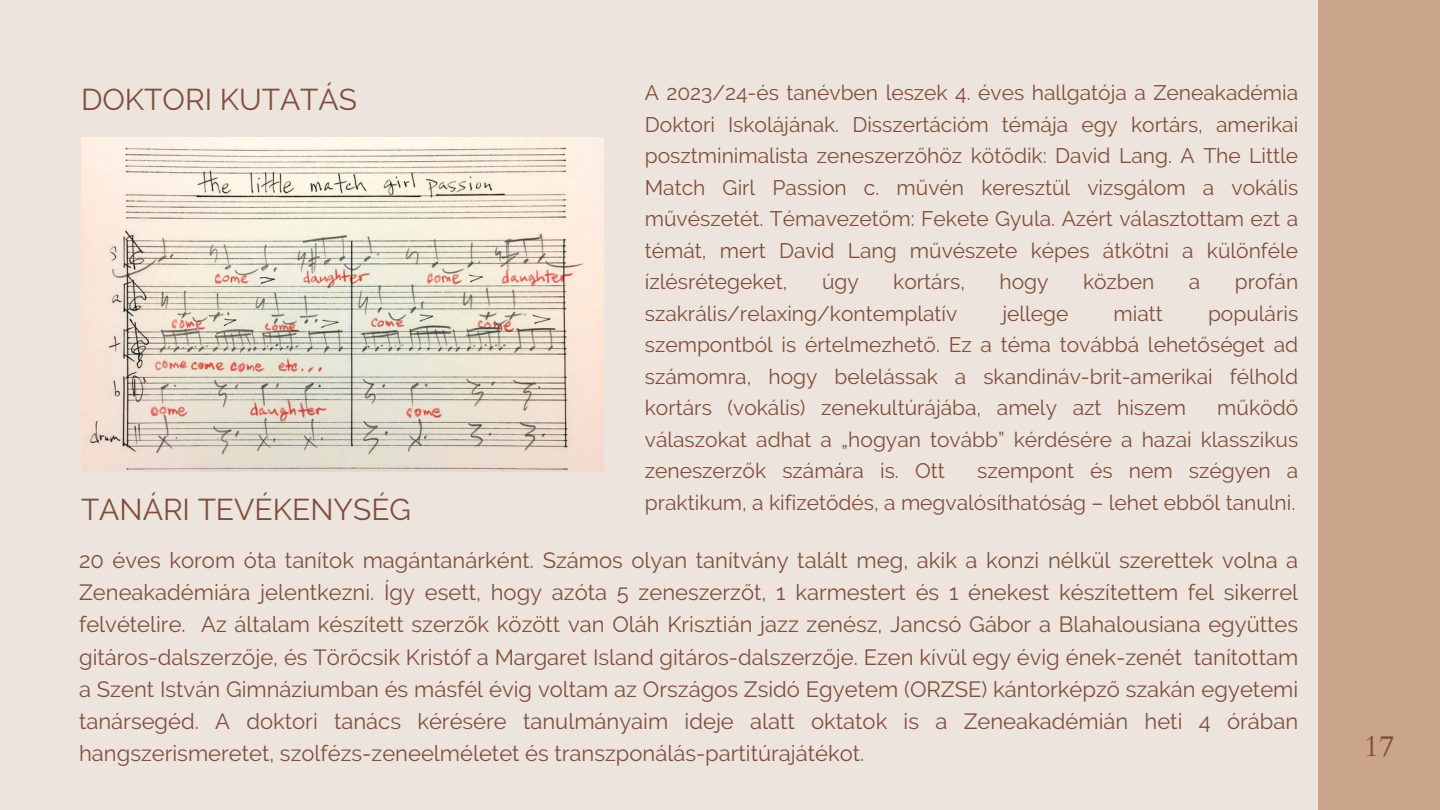
<style>
.page{position:relative;width:1440px;height:810px;background:#ede4dd}
.page>*{position:absolute;margin:0;border:0;box-sizing:border-box;transform-origin:0 0}
.t1{font:30px "Raleway";color:#804f3b}
.t2{font:30px "Cardo";color:#804f3b}
.t3{font:22px/32.2px "Raleway";color:#804f3b;text-align:justify}
.t4{font:21px/31.5px "Raleway";color:#804f3b;text-align:justify}
</style>
<div class="page">
<img style="left:81px;top:137px;width:523px;height:335px">
<div style="left:1318px;top:0;width:122px;height:810px;background:#caa48b"></div>
<p class="t1" style="left:81px;top:81px;width:278px">DOKTORI KUTATÁS</p>
<p class="t4" style="left:645px;top:77px;width:655px">A 2023/24-és tanévben leszek 4. éves hallgatója a Zeneakadémia Doktori Iskolájának. Disszertációm témája egy kortárs, amerikai posztminimalista zeneszerzőhöz kötődik: David Lang. A The Little Match Girl Passion c. művén keresztül vizsgálom a vokális művészetét. Témavezetőm: Fekete Gyula. Azért választottam ezt a témát, mert David Lang művészete képes átkötni a különféle ízlésrétegeket,</p>
<p class="t4" style="left:822px;top:266px;width:38px">úgy</p>
<p class="t4" style="left:893px;top:266px;width:73px">kortárs,</p>
<p class="t4" style="left:1000px;top:266px;width:51px">hogy</p>
<p class="t4" style="left:1083px;top:266px;width:73px">közben</p>
<p class="t4" style="left:1189px;top:266px;width:13px">a</p>
<p class="t4" style="left:1235px;top:266px;width:65px">profán</p>
<p class="t4" style="left:645px;top:298px;width:314px">szakrális/relaxing/kontemplatív</p>
<p class="t4" style="left:1002px;top:298px;width:68px">jellege</p>
<p class="t4" style="left:1114px;top:298px;width:51px">miatt</p>
<p class="t4" style="left:645px;top:298px;width:655px;text-indent:563px">populáris szempontból is értelmezhető. Ez a téma továbbá lehetőséget ad számomra, hogy belelássak a skandináv-brit-amerikai félhold kortárs (vokális) zenekultúrájába, amely azt hiszem</p>
<p class="t4" style="left:645px;top:392px;width:655px;text-indent:572px">működő válaszokat adhat a „hogyan tovább” kérdésére a hazai klasszikus zeneszerzők számára is. Ott</p>
<p class="t4" style="left:645px;top:455px;width:655px;text-align:right">szempont és nem szégyen a<br>praktikum, a kifizetődés, a megvalósíthatóság – lehet ebből tanulni.</p>
<p class="t1" style="left:81px;top:492px;width:332px">TANÁRI TEVÉKENYSÉG</p>
<p class="t3" style="left:79px;top:544px;width:1221px">20 éves korom óta tanítok magántanárként. Számos olyan tanítvány talált meg, akik a konzi nélkül szerettek volna a Zeneakadémiára jelentkezni. Így esett, hogy azóta 5 zeneszerzőt, 1 karmestert és 1 énekest készítettem fel sikerrel felvételire. Az általam készített szerzők között van Oláh Krisztián jazz zenész, Jancsó Gábor a Blahalousiana együttes gitáros-dalszerzője, és Törőcsik Kristóf a Margaret Island gitáros-dalszerzője. Ezen kívül egy évig ének-zenét tanítottam a Szent István Gimnáziumban és másfél évig voltam az Országos Zsidó Egyetem (ORZSE) kántorképző szakán egyetemi tanársegéd. A doktori tanács kérésére tanulmányaim ideje alatt oktatok is a Zeneakadémián heti 4 órában hangszerismeretet, szolfézs-zeneelméletet és transzponálás-partitúrajátékot.</p>
<p class="t2" style="left:1364px;top:726px;width:32px">17</p>
</div>
